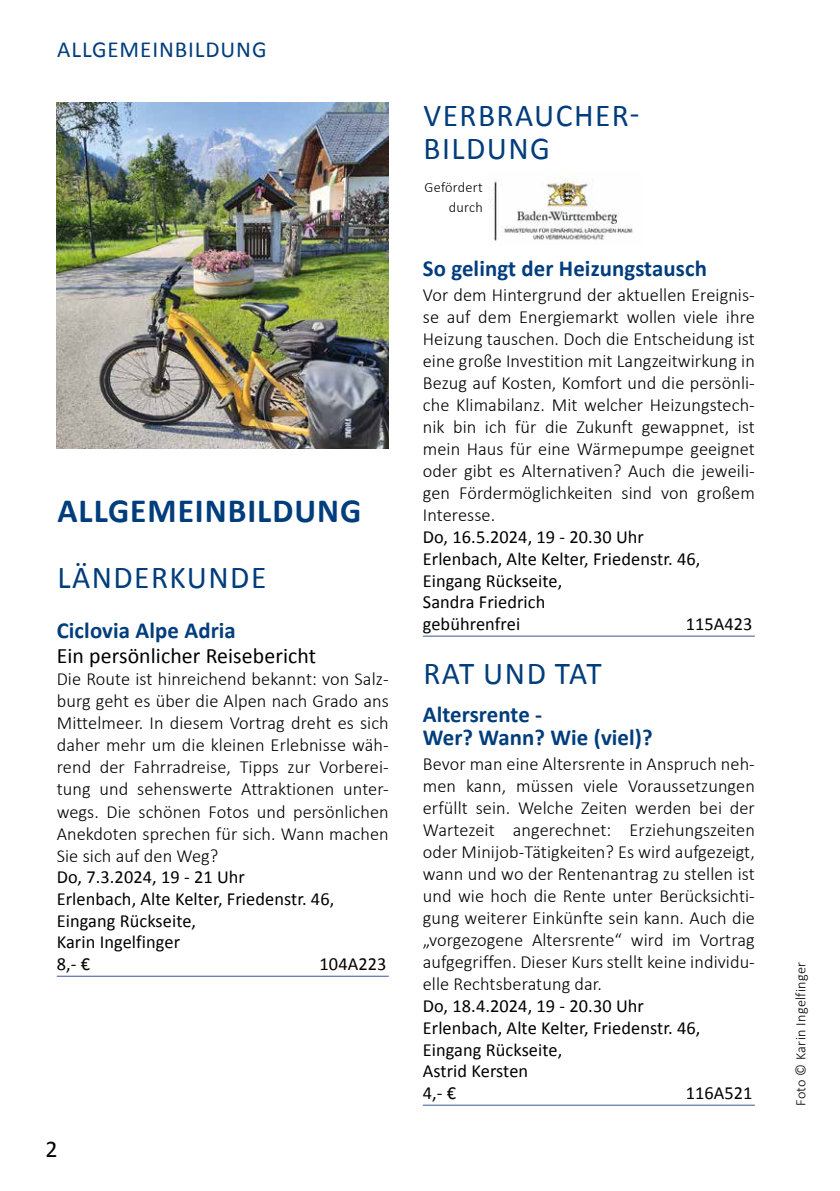
<style>
.page{position:relative;width:840px;height:1191px;background:#fff}
.page>*{position:absolute;margin:0;border:0;box-sizing:border-box;transform-origin:0 0}
.t1{font:700 34px "Calibri";letter-spacing:.03em;color:#003d7c}
.t2{font:32px/32.6px "Calibri";letter-spacing:.045em;color:#003d7c}
.t3{font:32px "Calibri";letter-spacing:.01em;color:#003d7c}
.t4{font:24px "Calibri";color:#000}
.t5{font:700 23px/23px "Calibri";letter-spacing:.005em;color:#003d7c}
.t6{font:23px "Calibri";letter-spacing:.04em;color:#003d7c}
.t7{font:22px "Calibri";letter-spacing:.005em;color:#000}
.t8{font:300 18.4px/22px "Calibri";letter-spacing:.005em;color:#000;text-align:justify}
.t9{font:18.4px/21.8px "Calibri";letter-spacing:.005em;color:#000}
.t10{font:300 14.4px/20px "Calibri";letter-spacing:.02em;color:#000;text-align:right}
</style>
<div class="page">
<hr style="left:57px;top:975px;width:331px;height:1px;background:#375893">
<hr style="left:422px;top:635px;width:332px;height:1px;background:#375893">
<hr style="left:422px;top:1104px;width:332px;height:1px;background:#375893">
<img style="left:57px;top:102px;width:331px;height:346px">
<img style="left:488px;top:173px;width:145px;height:68px">
<p class="t6" style="left:57px;top:35px;width:211px">ALLGEMEINBILDUNG</p>
<h1 class="t1" style="left:57px;top:489px;width:305px">ALLGEMEINBILDUNG</h1>
<h2 class="t2" style="left:57px;top:561px;width:210px">LÄNDERKUNDE</h2>
<p class="t5" style="left:57px;top:619px;width:180px">Ciclovia Alpe Adria</p>
<p class="t7" style="left:57px;top:642px;width:261px">Ein persönlicher Reisebericht</p>
<p class="t8" style="left:57px;top:667px;width:333px">Die Route ist hinreichend bekannt: von Salz&shy;burg geht es über die Alpen nach Grado ans Mittelmeer. In diesem Vortrag dreht es sich daher mehr um die kleinen Erlebnisse wäh&shy;rend der Fahrradreise, Tipps zur Vorberei&shy;tung und sehenswerte Attraktionen unter&shy;wegs. Die schönen Fotos und persönlichen Anekdoten sprechen für sich. Wann machen Sie sich auf den Weg?</p>
<p class="t9" style="left:57px;top:866px;width:279px">Do, 7.3.2024, 19 - 21 Uhr<br>Erlenbach, Alte Kelter, Friedenstr. 46,<br>Eingang Rückseite,<br>Karin Ingelfinger<br>8,- €</p>
<p class="t9" style="left:319px;top:953px;width:68px">104A223</p>
<h3 class="t4" style="left:45px;top:1133px;width:14px">2</h3>
<h2 class="t2" style="left:423px;top:99px;width:217px">VERBRAUCHER-<br>BILDUNG</h2>
<p class="t10" style="left:424px;top:177px;width:60px">Gefördert durch</p>
<p class="t5" style="left:422px;top:256px;width:285px">So gelingt der Heizungstausch</p>
<p class="t8" style="left:422px;top:283px;width:333px">Vor dem Hintergrund der aktuellen Ereignis&shy;se auf dem Energiemarkt wollen viele ihre Heizung tauschen. Doch die Entscheidung ist eine große Investition mit Langzeitwirkung in Bezug auf Kosten, Komfort und die persönli&shy;che Klimabilanz. Mit welcher Heizungstech&shy;nik bin ich für die Zukunft gewappnet, ist mein Haus für eine Wärmepumpe geeignet oder gibt es Alternativen? Auch die jeweili&shy;gen Fördermöglichkeiten sind von großem Interesse.</p>
<p class="t9" style="left:422px;top:526px;width:279px">Do, 16.5.2024, 19 - 20.30 Uhr<br>Erlenbach, Alte Kelter, Friedenstr. 46,<br>Eingang Rückseite,<br>Sandra Friedrich<br>gebührenfrei</p>
<p class="t9" style="left:685px;top:613px;width:68px">115A423</p>
<h2 class="t3" style="left:423px;top:653px;width:179px">RAT UND TAT</h2>
<p class="t5" style="left:422px;top:702px;width:231px">Altersrente -<br>Wer? Wann? Wie (viel)?</p>
<p class="t8" style="left:422px;top:752px;width:333px">Bevor man eine Altersrente in Anspruch neh&shy;men kann, müssen viele Voraussetzungen erfüllt sein. Welche Zeiten werden bei der Wartezeit angerechnet: Erziehungszeiten oder Minijob-Tätigkeiten? Es wird aufgezeigt, wann und wo der Rentenantrag zu stellen ist und wie hoch die Rente unter Berücksichti&shy;gung weiterer Einkünfte sein kann. Auch die „vorgezogene Altersrente“ wird im Vortrag aufgegriffen. Dieser Kurs stellt keine individu&shy;elle Rechtsberatung dar.</p>
<p class="t9" style="left:422px;top:995px;width:279px">Do, 18.4.2024, 19 - 20.30 Uhr<br>Erlenbach, Alte Kelter, Friedenstr. 46,<br>Eingang Rückseite,<br>Astrid Kersten<br>4,- €</p>
<p class="t9" style="left:685px;top:1082px;width:68px">116A521</p>
<p class="t10" style="left:789px;top:1106px;width:146px;rotate:-90deg">Foto © Karin Ingelfinger</p>
</div>
